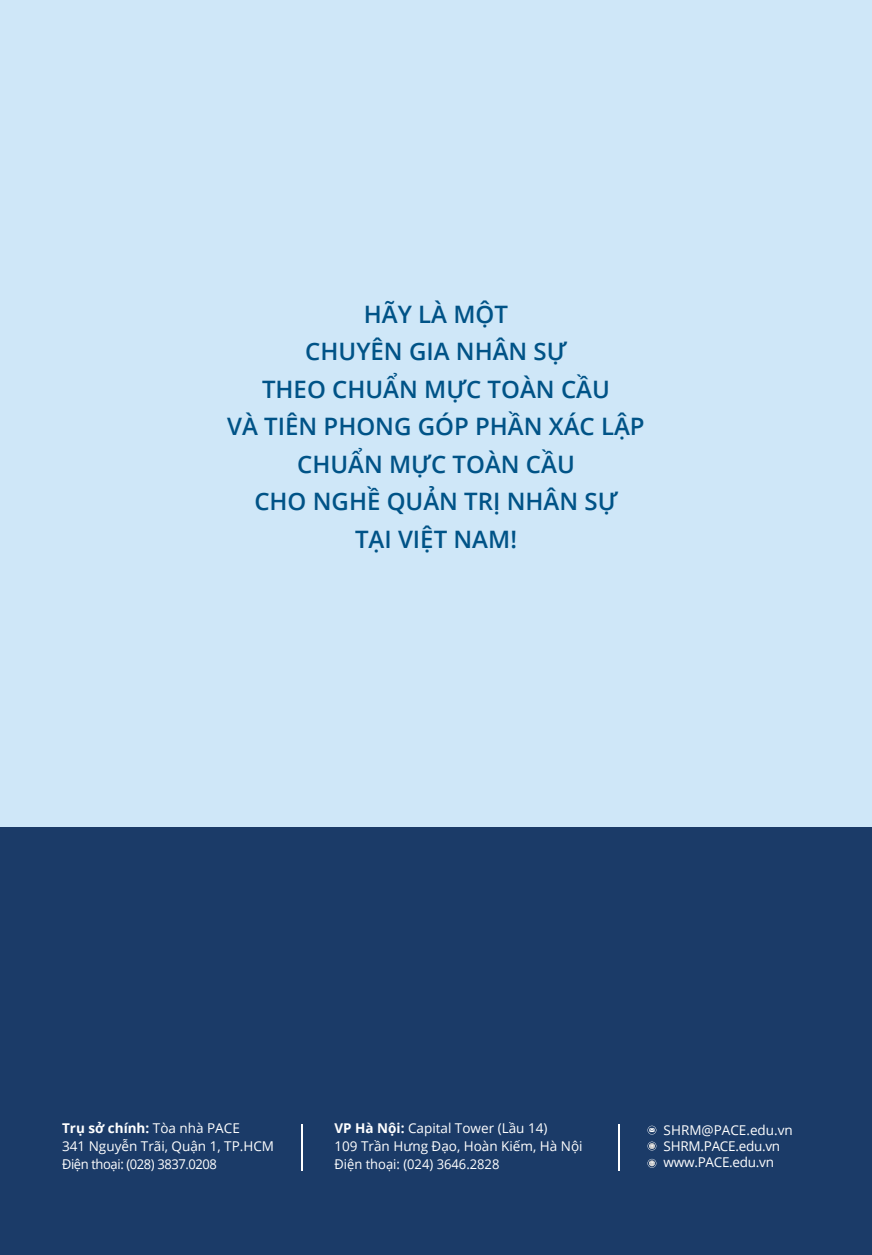
<style>
.page{position:relative;width:872px;height:1255px;background:#fff}
.page>*{position:absolute;margin:0;border:0;box-sizing:border-box;transform-origin:0 0}
.t1{font:600 24px/37.5px "Open Sans";color:#005387;text-align:center}
.t2{font:13.5px/18px "Open Sans";color:#fff}
.t3{font:13.5px/16.2px "Open Sans";letter-spacing:-.02em;color:#fff}
.s1{font-weight:700}
</style>
<div class="page">
<div style="left:0;top:0;width:872px;height:833px;background:#cfe7f8"></div>
<div style="left:0;top:827px;width:872px;height:427px;background:#1b3b68"></div>
<hr style="left:301px;top:1124px;width:2px;height:46px;background:#fff">
<hr style="left:618px;top:1124px;width:1px;height:46px;background:#fff">
<svg style="left:647px;top:1125px;width:9px;height:9px"></svg>
<svg style="left:647px;top:1158px;width:9px;height:9px"></svg>
<svg style="left:647px;top:1141px;width:9px;height:9px"></svg>
<h1 class="t1" style="left:227px;top:294px;width:419px">HÃY LÀ MỘT<br>CHUYÊN GIA NHÂN SỰ<br>THEO CHUẨN MỰC TOÀN CẦU<br>VÀ TIÊN PHONG GÓP PHẦN XÁC LẬP<br>CHUẨN MỰC TOÀN CẦU<br>CHO NGHỀ QUẢN TRỊ NHÂN SỰ<br>TẠI VIỆT NAM!</h1>
<p class="t2" style="left:62px;top:1119px;width:213px"><span class="s1">Trụ sở chính:</span> Tòa nhà PACE<br>341 Nguyễn Trãi, Quận 1, TP.HCM<br>Điện thoại: (028) 3837.0208</p>
<p class="t2" style="left:334px;top:1119px;width:250px"><span class="s1">VP Hà Nội:</span> Capital Tower (Lầu 14)<br>109 Trần Hưng Đạo, Hoàn Kiếm, Hà Nội<br>Điện thoại: (024) 3646.2828</p>
<p class="t3" style="left:663px;top:1121px;width:131px">SHRM@PACE.edu.vn<br>SHRM.PACE.edu.vn www.PACE.edu.vn</p>
</div>
